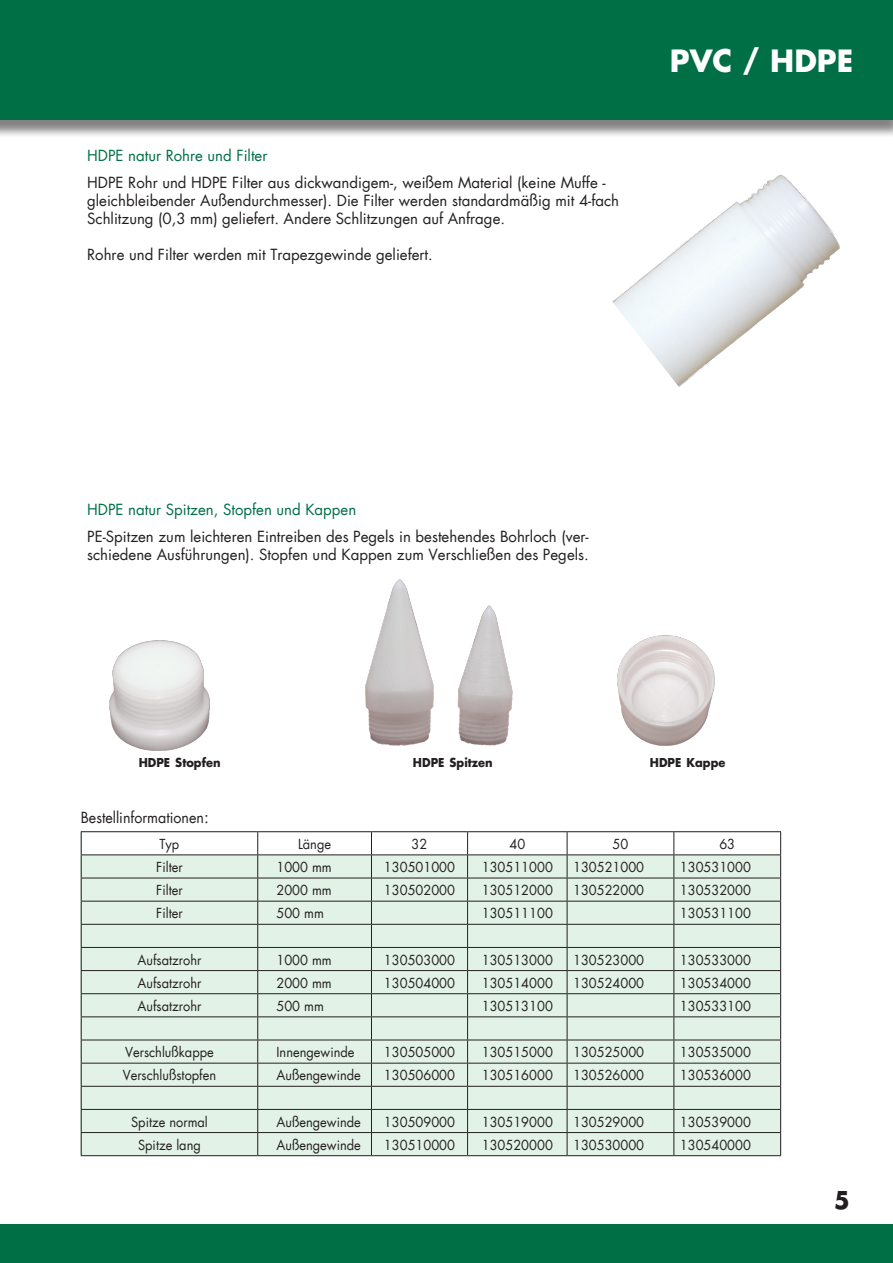
<style>
.page{position:relative;width:893px;height:1263px;background:#fff}
.page>*{position:absolute;margin:0;border:0;box-sizing:border-box;transform-origin:0 0}
.t1{font:700 30px "Futura";color:#fff}
.t2{font:700 24px "Futura";color:#231f20;scale:.95 1}
.allg__Text{font:15px/18px "Futura";color:#231f20}
.t3{font:15px "Futura";color:#016f45}
.allg__Text-2{font:15px "Futura";color:#231f20;scale:.95 1}
.allg__Text-3{font:13.5px "Futura";color:#231f20;scale:.95 1}
.Best_Nr{font:700 12px "Futura";color:#231f20;scale:.95 1}
.s1{font-size:16.5px}
</style>
<div class="page">
<div style="left:0;top:1225px;width:893px;height:38px;background:#016f45"></div>
<div style="left:0;top:2px;width:893px;height:136px;background:#231f20;opacity:.34"></div>
<div style="left:0;top:0;width:893px;height:119px;background:#016f45"></div>
<img style="left:612px;top:174px;width:228px;height:213px">
<img style="left:617px;top:635px;width:97px;height:111px">
<hr style="left:81px;top:831px;width:177px;height:1px;background:#231f20">
<hr style="left:258px;top:831px;width:113px;height:1px;background:#231f20">
<hr style="left:371px;top:831px;width:97px;height:1px;background:#231f20">
<hr style="left:468px;top:831px;width:99px;height:1px;background:#231f20">
<hr style="left:567px;top:831px;width:107px;height:1px;background:#231f20">
<hr style="left:674px;top:831px;width:107px;height:1px;background:#231f20">
<svg style="left:81px;top:832px;width:700px;height:323px;background:#d7e4da"></svg>
<hr style="left:81px;top:1155px;width:177px;height:1px;background:#231f20">
<hr style="left:258px;top:1155px;width:113px;height:1px;background:#231f20">
<hr style="left:371px;top:1155px;width:97px;height:1px;background:#231f20">
<hr style="left:468px;top:1155px;width:99px;height:1px;background:#231f20">
<hr style="left:567px;top:1155px;width:107px;height:1px;background:#231f20">
<hr style="left:674px;top:1155px;width:107px;height:1px;background:#231f20">
<img style="left:366px;top:580px;width:147px;height:166px">
<img style="left:110px;top:640px;width:100px;height:111px">
<p class="t3" style="left:87px;top:146px;width:182px">HDPE natur Rohre und Filter</p>
<p class="allg__Text" style="left:87px;top:174px;width:533px">HDPE Rohr und HDPE Filter aus dickwandigem-, weißem Material (keine Muffe - gleichbleibender Außendurchmesser). Die Filter werden standardmäßig mit 4-fach<br>Schlitzung (0,3 mm) geliefert. Andere Schlitzungen auf Anfrage.</p>
<p class="allg__Text" style="left:87px;top:246px;width:347px">Rohre und Filter werden mit Trapezgewinde geliefert.</p>
<p class="t1" style="left:670px;top:40px;width:185px">PVC / HDPE</p>
<p class="t3" style="left:87px;top:500px;width:271px">HDPE natur Spitzen, Stopfen und Kappen</p>
<p class="allg__Text" style="left:87px;top:528px;width:503px">PE-Spitzen zum leichteren Eintreiben des Pegels in bestehendes Bohrloch (ver&shy;schiedene Ausführungen). Stopfen und Kappen zum Verschließen des Pegels.</p>
<p class="Best_Nr" style="left:139px;top:755px;width:88px">HDPE Stopfen</p>
<p class="Best_Nr" style="left:413px;top:755px;width:86px">HDPE Spitzen</p>
<p class="Best_Nr" style="left:650px;top:755px;width:81px">HDPE Kappe</p>
<p class="allg__Text-2" style="left:81px;top:808px;width:136px">Bestellinformationen<span class="s1">:</span></p>
<p class="allg__Text-3" style="left:160px;top:835px;width:22px">Typ</p>
<p class="allg__Text-3" style="left:298px;top:835px;width:36px">Länge</p>
<p class="allg__Text-3" style="left:412px;top:835px;width:18px">32</p>
<p class="allg__Text-3" style="left:509px;top:835px;width:18px">40</p>
<p class="allg__Text-3" style="left:613px;top:835px;width:18px">50</p>
<p class="allg__Text-3" style="left:719px;top:835px;width:18px">63</p>
<p class="allg__Text-3" style="left:156px;top:858px;width:29px">Filter</p>
<p class="allg__Text-3" style="left:276px;top:858px;width:60px">1000 mm</p>
<p class="allg__Text-3" style="left:384px;top:858px;width:76px">130501000</p>
<p class="allg__Text-3" style="left:482px;top:858px;width:76px">130511000</p>
<p class="allg__Text-3" style="left:573px;top:858px;width:76px">130521000</p>
<p class="allg__Text-3" style="left:680px;top:858px;width:76px">130531000</p>
<p class="allg__Text-3" style="left:156px;top:881px;width:29px">Filter</p>
<p class="allg__Text-3" style="left:276px;top:881px;width:60px">2000 mm</p>
<p class="allg__Text-3" style="left:384px;top:881px;width:76px">130502000</p>
<p class="allg__Text-3" style="left:482px;top:881px;width:76px">130512000</p>
<p class="allg__Text-3" style="left:573px;top:881px;width:76px">130522000</p>
<p class="allg__Text-3" style="left:680px;top:881px;width:76px">130532000</p>
<p class="allg__Text-3" style="left:156px;top:905px;width:29px">Filter</p>
<p class="allg__Text-3" style="left:276px;top:905px;width:51px">500 mm</p>
<p class="allg__Text-3" style="left:482px;top:905px;width:76px">130511100</p>
<p class="allg__Text-3" style="left:680px;top:905px;width:76px">130531100</p>
<p class="allg__Text-3" style="left:138px;top:951px;width:69px">Aufsatzrohr</p>
<p class="allg__Text-3" style="left:276px;top:951px;width:60px">1000 mm</p>
<p class="allg__Text-3" style="left:384px;top:951px;width:76px">130503000</p>
<p class="allg__Text-3" style="left:482px;top:951px;width:76px">130513000</p>
<p class="allg__Text-3" style="left:573px;top:951px;width:76px">130523000</p>
<p class="allg__Text-3" style="left:680px;top:951px;width:76px">130533000</p>
<p class="allg__Text-3" style="left:138px;top:974px;width:69px">Aufsatzrohr</p>
<p class="allg__Text-3" style="left:276px;top:974px;width:60px">2000 mm</p>
<p class="allg__Text-3" style="left:384px;top:974px;width:76px">130504000</p>
<p class="allg__Text-3" style="left:482px;top:974px;width:76px">130514000</p>
<p class="allg__Text-3" style="left:573px;top:974px;width:76px">130524000</p>
<p class="allg__Text-3" style="left:680px;top:974px;width:76px">130534000</p>
<p class="allg__Text-3" style="left:138px;top:997px;width:69px">Aufsatzrohr</p>
<p class="allg__Text-3" style="left:276px;top:997px;width:51px">500 mm</p>
<p class="allg__Text-3" style="left:482px;top:997px;width:76px">130513100</p>
<p class="allg__Text-3" style="left:680px;top:997px;width:76px">130533100</p>
<p class="allg__Text-3" style="left:125px;top:1043px;width:95px">Verschlußkappe</p>
<p class="allg__Text-3" style="left:276px;top:1043px;width:84px">Innengewinde</p>
<p class="allg__Text-3" style="left:384px;top:1043px;width:76px">130505000</p>
<p class="allg__Text-3" style="left:482px;top:1043px;width:76px">130515000</p>
<p class="allg__Text-3" style="left:573px;top:1043px;width:76px">130525000</p>
<p class="allg__Text-3" style="left:680px;top:1043px;width:76px">130535000</p>
<p class="allg__Text-3" style="left:123px;top:1067px;width:100px">Verschlußstopfen</p>
<p class="allg__Text-3" style="left:276px;top:1067px;width:90px">Außengewinde</p>
<p class="allg__Text-3" style="left:384px;top:1067px;width:76px">130506000</p>
<p class="allg__Text-3" style="left:482px;top:1067px;width:76px">130516000</p>
<p class="allg__Text-3" style="left:573px;top:1067px;width:76px">130526000</p>
<p class="allg__Text-3" style="left:680px;top:1067px;width:76px">130536000</p>
<p class="allg__Text-3" style="left:131px;top:1113px;width:82px">Spitze normal</p>
<p class="allg__Text-3" style="left:276px;top:1113px;width:90px">Außengewinde</p>
<p class="allg__Text-3" style="left:384px;top:1113px;width:76px">130509000</p>
<p class="allg__Text-3" style="left:482px;top:1113px;width:76px">130519000</p>
<p class="allg__Text-3" style="left:573px;top:1113px;width:76px">130529000</p>
<p class="allg__Text-3" style="left:680px;top:1113px;width:76px">130539000</p>
<p class="allg__Text-3" style="left:138px;top:1136px;width:68px">Spitze lang</p>
<p class="allg__Text-3" style="left:276px;top:1136px;width:90px">Außengewinde</p>
<p class="allg__Text-3" style="left:384px;top:1136px;width:76px">130510000</p>
<p class="allg__Text-3" style="left:482px;top:1136px;width:76px">130520000</p>
<p class="allg__Text-3" style="left:573px;top:1136px;width:76px">130530000</p>
<p class="allg__Text-3" style="left:680px;top:1136px;width:76px">130540000</p>
<h2 class="t2" style="left:834px;top:1183px;width:18px">5</h2>
</div>
